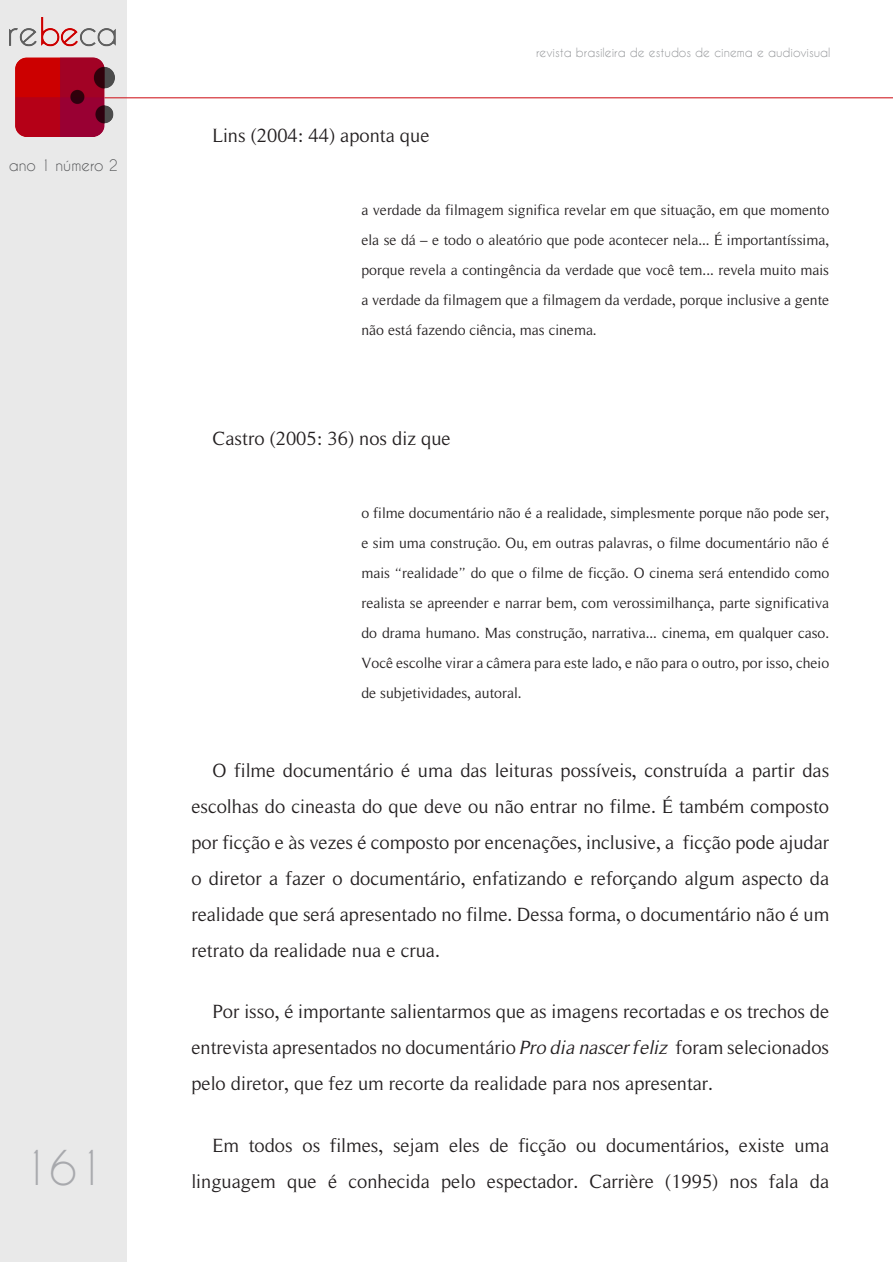
<style>
.page{position:relative;width:893px;height:1263px;background:#fff}
.page>*{position:absolute;margin:0;border:0;box-sizing:border-box;transform-origin:0 0}
.t1{font:45px "Caviar Dreams";color:#a8a9ad}
.texto{font:19.5px/36px "Roman Serif";color:#231f20;text-align:justify}
.citacao{font:15px/30px "Roman Serif";color:#231f20;text-align:justify}
.t2{font:15px "Caviar Dreams";color:#57585a}
.t3{font:12px "Caviar Dreams";color:#939598}
.s1{font-style:italic}
</style>
<div class="page">
<div style="left:1px;top:1px;width:126px;height:1261px;background:#e9e9e9"></div>
<hr style="left:98px;top:97px;width:795px;height:1px;background:#d1232a">
<img style="left:10px;top:17px;width:106px;height:119px">
<p class="t2" style="left:9px;top:156px;width:111px">ano 1 número 2</p>
<h1 class="t1" style="left:22px;top:1141px;width:84px">161</h1>
<p class="texto" style="left:213px;top:118px;width:218px">Lins (2004: 44) aponta que</p>
<p class="t3" style="left:536px;top:46px;width:296px">revista brasileira de estudos de cinema e audiovisual</p>
<p class="citacao" style="left:361px;top:195px;width:469px">a verdade da filmagem significa revelar em que situação, em que momento ela se dá – e todo o aleatório que pode acontecer nela... É importantíssima, porque revela a contingência da verdade que você tem... revela muito mais a verdade da filmagem que a filmagem da verdade, porque inclusive a gente não está fazendo ciência, mas cinema.</p>
<p class="texto" style="left:213px;top:421px;width:240px">Castro (2005: 36) nos diz que</p>
<p class="citacao" style="left:361px;top:498px;width:469px">o filme documentário não é a realidade, simplesmente porque não pode ser, e sim uma construção. Ou, em outras palavras, o filme documentário não é mais “realidade” do que o filme de ficção. O cinema será entendido como realista se apreender e narrar bem, com verossimilhança, parte significativa do drama humano. Mas construção, narrativa... cinema, em qualquer caso.<br>Você escolhe virar a câmera para este lado, e não para o outro, por isso, cheio de subjetividades, autoral.</p>
<p class="texto" style="left:191px;top:752px;width:639px;text-indent:21px">O filme documentário é uma das leituras possíveis, construída a partir das escolhas do cineasta do que deve ou não entrar no filme. É também composto por ficção e às vezes é composto por encenações, inclusive, a ficção pode ajudar o diretor a fazer o documentário, enfatizando e reforçando algum aspecto da realidade que será apresentado no filme. Dessa forma, o documentário não é um retrato da realidade nua e crua.</p>
<p class="texto" style="left:191px;top:994px;width:639px;text-indent:21px">Por isso, é importante salientarmos que as imagens recortadas e os trechos de entrevista apresentados no documentário <span class="s1">Pro dia nascer feliz</span> foram selecionados pelo diretor, que fez um recorte da realidade para nos apresentar.</p>
<p class="texto" style="left:191px;top:1127px;width:639px;text-align:right">Em todos os filmes, sejam eles de ficção ou documentários, existe uma linguagem que é conhecida pelo espectador. Carrière (1995) nos fala da</p>
</div>
